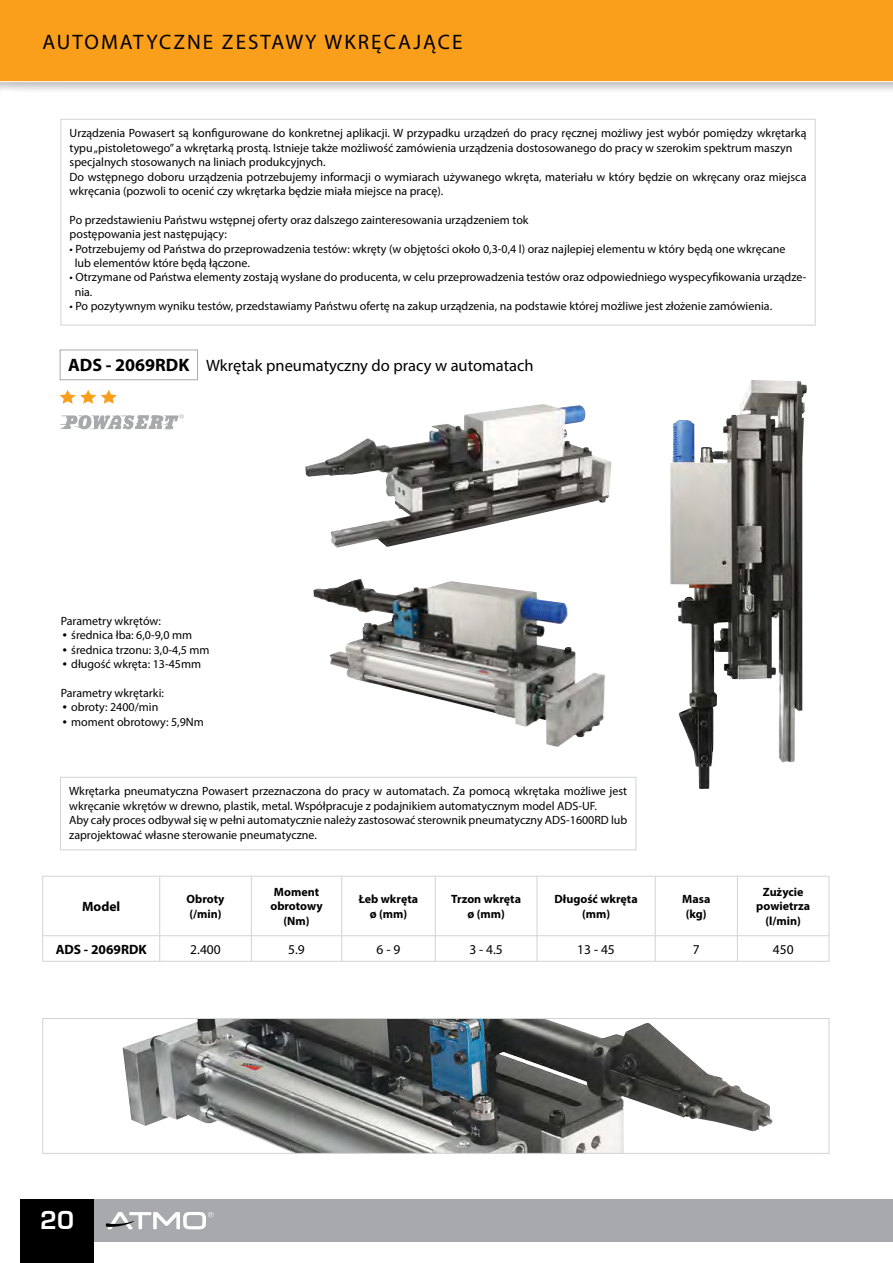
<style>
.page{position:relative;width:893px;height:1263px;background:#fff}
.page>*{position:absolute;margin:0;border:0;box-sizing:border-box;transform-origin:0 0}
.t1{font:700 27px "Eurostile TCE";color:#fff}
.t2{font:21px "Myriad Pro";letter-spacing:.1em;color:#000}
.t3{font:16.5px "Myriad Pro";color:#000}
.t4{font:13.5px "Myriad Pro";color:#000}
.t5{font:700 13.5px "Myriad Pro";color:#000}
.t6{font:12px/14.4px "Myriad Pro";color:#000}
.t7{font:700 12px/14.4px "Myriad Pro";color:#000;text-align:center}
.s1{font-weight:700;font-size:18px}
.s2{font-family:"Eurostile SCTCE";font-weight:700}
</style>
<div class="page">
<div style="left:20px;top:1199px;width:74px;height:64px;background:#000"></div>
<div style="left:94px;top:1199px;width:799px;height:43px;background:#a7a9ac"></div>
<div style="left:0;top:0;width:893px;height:95px;background:#000;opacity:.28"></div>
<div style="left:0;top:0;width:893px;height:82px;background:#f99f1c"></div>
<svg style="left:106px;top:1212px;width:108px;height:17px"></svg>
<img style="left:305px;top:404px;width:306px;height:144px">
<svg style="left:60px;top:414px;width:124px;height:16px"></svg>
<svg style="left:60px;top:390px;width:57px;height:14px"></svg>
<div style="left:60px;top:350px;width:138px;height:30px;border:1px solid #a7a9ac"></div>
<div style="left:60px;top:777px;width:576px;height:73px;border:1px solid #d1d3d4"></div>
<div style="left:61px;top:119px;width:754px;height:206px;border:1px solid #d1d3d4"></div>
<img style="left:670px;top:404px;width:106px;height:385px">
<img style="left:123px;top:1020px;width:650px;height:131px">
<div style="left:43px;top:1018px;width:786px;height:135px;border:1px solid #d1d3d4"></div>
<svg style="left:43px;top:877px;width:786px;height:84px"></svg>
<hr style="left:160px;top:876px;width:91px;height:1px;background:#d1d3d4">
<hr style="left:251px;top:876px;width:91px;height:1px;background:#d1d3d4">
<hr style="left:251px;top:876px;width:1px;height:59px;background:#d1d3d4">
<hr style="left:342px;top:876px;width:93px;height:1px;background:#d1d3d4">
<hr style="left:341px;top:876px;width:1px;height:59px;background:#d1d3d4">
<hr style="left:435px;top:876px;width:102px;height:1px;background:#d1d3d4">
<hr style="left:435px;top:876px;width:1px;height:59px;background:#d1d3d4">
<hr style="left:537px;top:876px;width:118px;height:1px;background:#d1d3d4">
<hr style="left:537px;top:876px;width:1px;height:59px;background:#d1d3d4">
<hr style="left:655px;top:876px;width:82px;height:1px;background:#d1d3d4">
<hr style="left:655px;top:876px;width:1px;height:59px;background:#d1d3d4">
<hr style="left:737px;top:876px;width:92px;height:1px;background:#d1d3d4">
<hr style="left:737px;top:876px;width:1px;height:59px;background:#d1d3d4">
<hr style="left:829px;top:876px;width:1px;height:59px;background:#d1d3d4">
<hr style="left:43px;top:935px;width:117px;height:1px;background:#d1d3d4">
<hr style="left:160px;top:935px;width:91px;height:1px;background:#d1d3d4">
<hr style="left:251px;top:935px;width:91px;height:1px;background:#d1d3d4">
<hr style="left:342px;top:935px;width:93px;height:1px;background:#d1d3d4">
<hr style="left:435px;top:935px;width:102px;height:1px;background:#d1d3d4">
<hr style="left:537px;top:935px;width:118px;height:1px;background:#d1d3d4">
<hr style="left:655px;top:935px;width:82px;height:1px;background:#d1d3d4">
<hr style="left:737px;top:935px;width:92px;height:1px;background:#d1d3d4">
<hr style="left:160px;top:961px;width:91px;height:1px;background:#d1d3d4">
<hr style="left:251px;top:961px;width:91px;height:1px;background:#d1d3d4">
<hr style="left:342px;top:961px;width:93px;height:1px;background:#d1d3d4">
<hr style="left:435px;top:961px;width:102px;height:1px;background:#d1d3d4">
<hr style="left:537px;top:961px;width:118px;height:1px;background:#d1d3d4">
<hr style="left:655px;top:961px;width:82px;height:1px;background:#d1d3d4">
<hr style="left:737px;top:961px;width:92px;height:1px;background:#d1d3d4">
<svg style="left:159px;top:936px;width:1px;height:25px"></svg>
<svg style="left:251px;top:936px;width:1px;height:25px"></svg>
<svg style="left:341px;top:936px;width:1px;height:25px"></svg>
<svg style="left:435px;top:936px;width:1px;height:25px"></svg>
<svg style="left:537px;top:936px;width:1px;height:25px"></svg>
<svg style="left:655px;top:936px;width:1px;height:25px"></svg>
<svg style="left:737px;top:936px;width:1px;height:25px"></svg>
<svg style="left:829px;top:936px;width:1px;height:25px"></svg>
<hr style="left:43px;top:876px;width:117px;height:1px;background:#d1d3d4">
<hr style="left:42px;top:876px;width:1px;height:59px;background:#d1d3d4">
<hr style="left:159px;top:876px;width:1px;height:59px;background:#d1d3d4">
<svg style="left:42px;top:936px;width:1px;height:25px"></svg>
<hr style="left:43px;top:961px;width:117px;height:1px;background:#d1d3d4">
<img style="left:313px;top:581px;width:292px;height:166px">
<h2 class="t2" style="left:43px;top:29px;width:421px">AUTOMATYCZNE ZESTAWY WKRĘCAJĄCE</h2>
<p class="t6" style="left:70px;top:126px;width:738px">Urządzenia Powasert są konfigurowane do konkretnej aplikacji. W przypadku urządzeń do pracy ręcznej możliwy jest wybór pomiędzy wkrętarką typu „pistoletowego” a wkrętarką prostą. Istnieje także możliwość zamówienia urządzenia dostosowanego do pracy w szerokim spektrum maszyn specjalnych stosowanych na liniach produkcyjnych.<br>Do wstępnego doboru urządzenia potrzebujemy informacji o wymiarach używanego wkręta, materiału w który będzie on wkręcany oraz miejsca wkręcania (pozwoli to ocenić czy wkrętarka będzie miała miejsce na pracę).</p>
<p class="t6" style="left:70px;top:212px;width:460px">Po przedstawieniu Państwu wstępnej oferty oraz dalszego zainteresowania urządzeniem tok postępowania jest następujący:</p>
<p class="t6" style="left:75px;top:241px;width:712px;text-indent:-5px">• Potrzebujemy od Państwa do przeprowadzenia testów: wkręty (w objętości około 0,3-0,4 l) oraz najlepiej elementu w który będą one wkręcane lub elementów które będą łączone.</p>
<p class="t6" style="left:75px;top:270px;width:733px;text-indent:-5px">• Otrzymane od Państwa elementy zostają wysłane do producenta, w celu przeprowadzenia testów oraz odpowiedniego wyspecyfikowania urządze&shy;nia.</p>
<p class="t6" style="left:70px;top:299px;width:704px">• Po pozytywnym wyniku testów, przedstawiamy Państwu ofertę na zakup urządzenia, na podstawie której możliwe jest złożenie zamówienia.</p>
<h3 class="t3" style="left:68px;top:355px;width:467px"><span class="s1">ADS - 2069RDK</span> Wkrętak pneumatyczny do pracy w automatach</h3>
<p class="t6" style="left:61px;top:613px;width:102px">Parametry wkrętów:</p>
<p class="t6" style="left:61px;top:628px;width:133px"><span class="s2">•</span> średnica łba: 6,0-9,0 mm</p>
<p class="t6" style="left:61px;top:642px;width:150px"><span class="s2">•</span> średnica trzonu: 3,0-4,5 mm</p>
<p class="t6" style="left:61px;top:657px;width:142px"><span class="s2">•</span> długość wkręta: 13-45mm</p>
<p class="t6" style="left:61px;top:685px;width:105px">Parametry wkrętarki:</p>
<p class="t6" style="left:61px;top:700px;width:99px"><span class="s2">•</span> obroty: 2400/min</p>
<p class="t6" style="left:61px;top:714px;width:145px"><span class="s2">•</span> moment obrotowy: 5,9Nm</p>
<p class="t6" style="left:69px;top:784px;width:560px">Wkrętarka pneumatyczna Powasert przeznaczona do pracy w automatach. Za pomocą wkrętaka możliwe jest wkręcanie wkrętów w drewno, plastik, metal. Współpracuje z podajnikiem automatycznym model ADS-UF.<br>Aby cały proces odbywał się w pełni automatycznie należy zastosować sterownik pneumatyczny ADS-1600RD lub zaprojektować własne sterowanie pneumatyczne.</p>
<p class="t5" style="left:82px;top:898px;width:40px">Model</p>
<p class="t7" style="left:187px;top:892px;width:39px;text-align:left">Obroty (/min)</p>
<p class="t7" style="left:270px;top:884px;width:54px">Moment obrotowy (Nm)</p>
<p class="t7" style="left:359px;top:892px;width:61px">Łeb wkręta ø (mm)</p>
<p class="t7" style="left:451px;top:892px;width:71px">Trzon wkręta ø (mm)</p>
<p class="t7" style="left:554px;top:892px;width:85px">Długość wkręta (mm)</p>
<p class="t7" style="left:682px;top:892px;width:30px;text-align:left">Masa (kg)</p>
<p class="t7" style="left:756px;top:884px;width:55px">Zużycie powietrza (l/min)</p>
<p class="t5" style="left:56px;top:940px;width:93px">ADS - 2069RDK</p>
<p class="t4" style="left:190px;top:941px;width:32px">2.400</p>
<p class="t4" style="left:288px;top:941px;width:18px">5.9</p>
<p class="t4" style="left:377px;top:941px;width:25px">6 - 9</p>
<p class="t4" style="left:469px;top:941px;width:35px">3 - 4.5</p>
<p class="t4" style="left:577px;top:941px;width:39px">13 - 45</p>
<p class="t4" style="left:693px;top:941px;width:8px">7</p>
<p class="t4" style="left:773px;top:941px;width:22px">450</p>
<h1 class="t1" style="left:40px;top:1205px;width:35px">20</h1>
</div>
